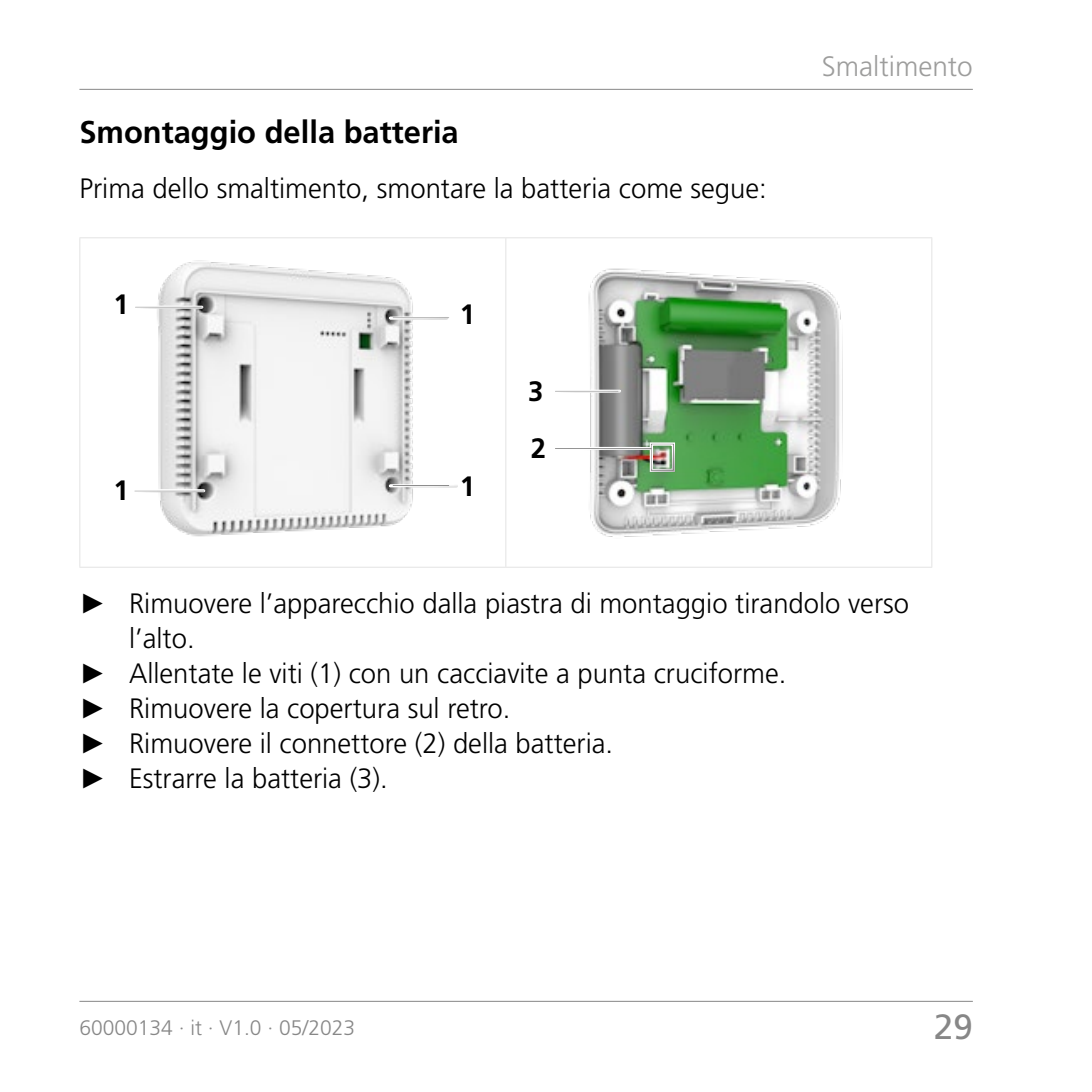
<style>
.page{position:relative;width:1092px;height:1092px;background:#fff}
.page>*{position:absolute;margin:0;border:0;box-sizing:border-box;transform-origin:0 0}
.t1{font:35px "Frutiger LT Std";color:#878787}
.t2{font:700 31.5px "Frutiger LT Std";color:#000}
.t3{font:300 28px "Frutiger LT Std";color:#000}
.t4{font:300 28px "Frutiger LT Std";color:#9d9d9c}
.t5{font:700 28px "Frutiger LT Std";color:#000}
.t6{font:300 21px "Frutiger LT";color:#878787}
.s1{font-family:"Arial";font-weight:400}
</style>
<div class="page">
<hr style="left:79px;top:89px;width:893px;height:1px;background:#878787">
<hr style="left:79px;top:1000px;width:893px;height:1px;background:#878787">
<hr style="left:79px;top:237px;width:427px;height:1px;background:#e3e3e3">
<hr style="left:79px;top:238px;width:1px;height:328px;background:#e3e3e3">
<hr style="left:506px;top:237px;width:426px;height:1px;background:#e3e3e3">
<hr style="left:505px;top:238px;width:1px;height:328px;background:#e3e3e3">
<hr style="left:931px;top:238px;width:1px;height:328px;background:#e3e3e3">
<hr style="left:79px;top:566px;width:427px;height:1px;background:#e3e3e3">
<hr style="left:506px;top:566px;width:426px;height:1px;background:#e3e3e3">
<img style="left:157px;top:260px;width:256px;height:277px">
<img style="left:588px;top:268px;width:255px;height:269px">
<div style="left:382px;top:477px;width:77px;height:11px;background:#fff;opacity:.75"></div>
<div style="left:385px;top:477px;width:74px;height:11px;background:#000;opacity:.75"></div>
<div style="left:132px;top:482px;width:75px;height:11px;background:#000;opacity:.75"></div>
<div style="left:131px;top:299px;width:74px;height:10px;background:#000;opacity:.75"></div>
<div style="left:132px;top:486px;width:75px;height:7px;background:#000;opacity:.75"></div>
<div style="left:131px;top:302px;width:70px;height:7px;background:#fff"></div>
<div style="left:133px;top:302px;width:71px;height:7px;background:#000;opacity:.75"></div>
<div style="left:382px;top:309px;width:67px;height:11px;background:#fff;opacity:.75"></div>
<div style="left:385px;top:309px;width:64px;height:11px;background:#000;opacity:.75"></div>
<div style="left:388px;top:313px;width:62px;height:7px;background:#fff;opacity:.75"></div>
<div style="left:391px;top:313px;width:60px;height:7px;background:#000;opacity:.75"></div>
<div style="left:388px;top:480px;width:62px;height:7px;background:#fff;opacity:.75"></div>
<div style="left:391px;top:480px;width:60px;height:7px;background:#000;opacity:.75"></div>
<div style="left:644px;top:438px;width:32px;height:31px;background:#fff;opacity:.75"></div>
<div style="left:644px;top:444px;width:32px;height:29px;background:#000;opacity:.75"></div>
<div style="left:548px;top:385px;width:76px;height:11px;background:#000;opacity:.75"></div>
<div style="left:550px;top:385px;width:69px;height:7px;background:#fff"></div>
<div style="left:553px;top:385px;width:67px;height:7px;background:#000;opacity:.75"></div>
<div style="left:578px;top:442px;width:76px;height:11px;background:#000;opacity:.75"></div>
<div style="left:554px;top:443px;width:99px;height:7px;background:#000;opacity:.75"></div>
<p class="t2" style="left:79px;top:113px;width:381px">Smontaggio della batteria</p>
<p class="t3" style="left:79px;top:172px;width:689px">Prima dello smaltimento, smontare la batteria come segue:</p>
<p class="t5" style="left:113px;top:288px;width:17px">1</p>
<p class="t5" style="left:113px;top:473px;width:17px">1</p>
<p class="t5" style="left:460px;top:298px;width:17px">1</p>
<p class="t5" style="left:460px;top:469px;width:17px">1</p>
<p class="t5" style="left:528px;top:374px;width:17px">3</p>
<p class="t5" style="left:530px;top:431px;width:17px">2</p>
<p class="t4" style="left:821px;top:50px;width:152px">Smaltimento</p>
<p class="t3" style="left:79px;top:587px;width:831px"><span class="s1">►</span> Rimuovere l’apparecchio dalla piastra di montaggio tirandolo verso</p>
<p class="t3" style="left:129px;top:622px;width:67px">l’alto.</p>
<p class="t3" style="left:79px;top:657px;width:708px"><span class="s1">►</span> Allentate le viti (1) con un cacciavite a punta cruciforme.</p>
<p class="t3" style="left:79px;top:692px;width:432px"><span class="s1">►</span> Rimuovere la copertura sul retro.</p>
<p class="t3" style="left:79px;top:727px;width:535px"><span class="s1">►</span> Rimuovere il connettore (2) della batteria.</p>
<p class="t3" style="left:79px;top:762px;width:310px"><span class="s1">►</span> Estrarre la batteria (3).</p>
<p class="t6" style="left:79px;top:1016px;width:277px">60000134 · it · V1.0 · 05/2023</p>
<p class="t1" style="left:933px;top:1005px;width:40px">29</p>
</div>
